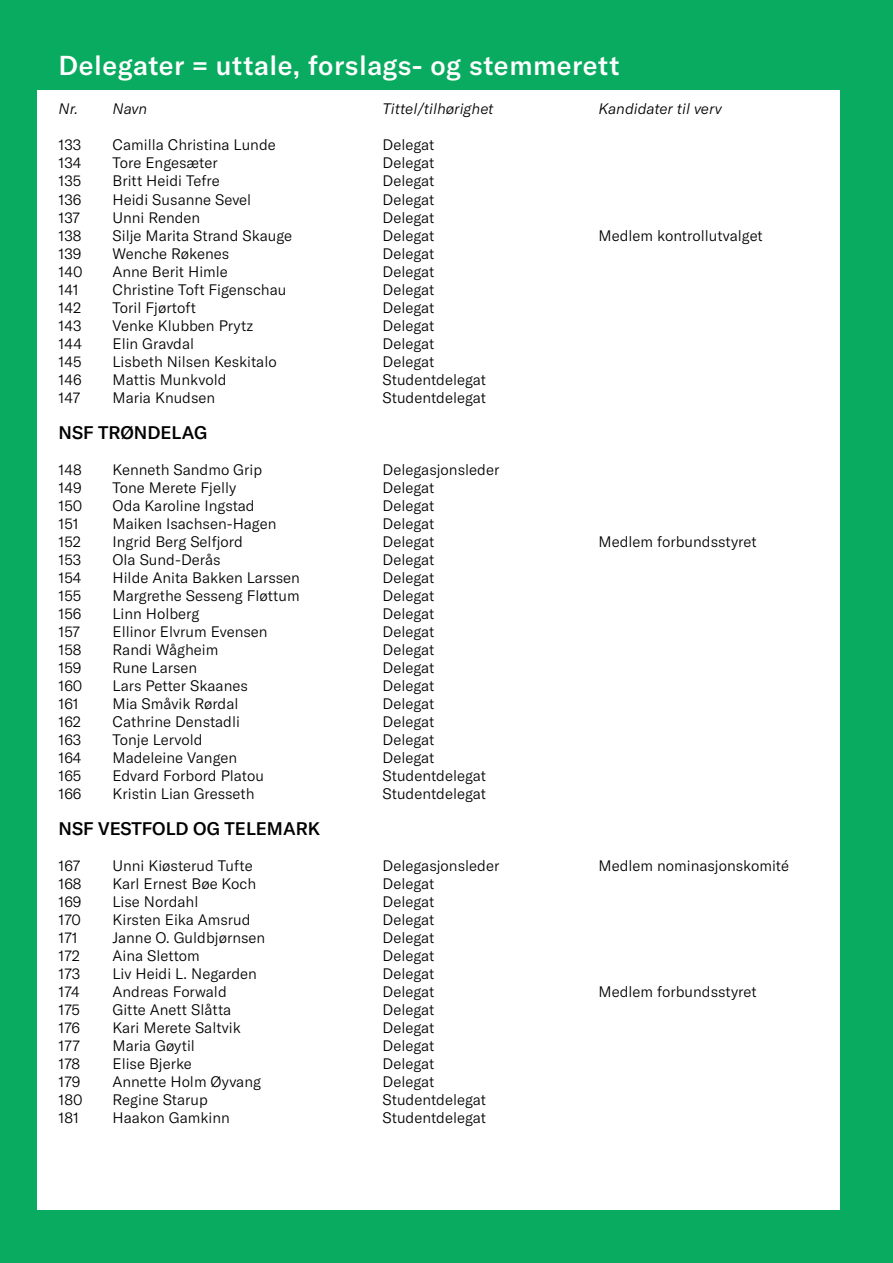
<style>
.page{position:relative;width:893px;height:1263px;background:#09ab60}
.page>*{position:absolute;margin:0;border:0;box-sizing:border-box;transform-origin:0 0}
.t1{font:500 27px "GT America";letter-spacing:.02em;color:#fff}
.t2{font:500 18px "GT America";color:#000}
.t3{font:300 15px "GT America";color:#000}
.t4{font:italic 300 15px "GT America";color:#000}
</style>
<div class="page">
<div style="left:38px;top:90px;width:802px;height:1119px;background:#fff"></div>
<h1 class="t1" style="left:58px;top:49px;width:563px">Delegater = uttale, forslags- og stemmerett</h1>
<p class="t4" style="left:58px;top:100px;width:90px">Nr. Navn</p>
<p class="t4" style="left:382px;top:100px;width:112px">Tittel/tilhørighet</p>
<p class="t4" style="left:598px;top:100px;width:125px">Kandidater til verv</p>
<p class="t3" style="left:58px;top:136px;width:24px">133</p>
<p class="t3" style="left:112px;top:136px;width:165px">Camilla Christina Lunde</p>
<p class="t3" style="left:382px;top:136px;width:54px">Delegat</p>
<p class="t3" style="left:58px;top:154px;width:25px">134</p>
<p class="t3" style="left:112px;top:154px;width:107px">Tore Engesæter</p>
<p class="t3" style="left:382px;top:154px;width:54px">Delegat</p>
<p class="t3" style="left:58px;top:172px;width:24px">135</p>
<p class="t3" style="left:112px;top:172px;width:109px">Britt Heidi Tefre</p>
<p class="t3" style="left:382px;top:172px;width:54px">Delegat</p>
<p class="t3" style="left:58px;top:191px;width:24px">136</p>
<p class="t3" style="left:112px;top:191px;width:140px">Heidi Susanne Sevel</p>
<p class="t3" style="left:382px;top:191px;width:54px">Delegat</p>
<p class="t3" style="left:58px;top:209px;width:23px">137</p>
<p class="t3" style="left:112px;top:209px;width:89px">Unni Renden</p>
<p class="t3" style="left:382px;top:209px;width:54px">Delegat</p>
<p class="t3" style="left:58px;top:227px;width:25px">138</p>
<p class="t3" style="left:112px;top:227px;width:181px">Silje Marita Strand Skauge</p>
<p class="t3" style="left:382px;top:227px;width:54px">Delegat</p>
<p class="t3" style="left:598px;top:227px;width:166px">Medlem kontrollutvalget</p>
<p class="t3" style="left:58px;top:245px;width:24px">139</p>
<p class="t3" style="left:112px;top:245px;width:118px">Wenche Røkenes</p>
<p class="t3" style="left:382px;top:245px;width:54px">Delegat</p>
<p class="t3" style="left:58px;top:263px;width:26px">140</p>
<p class="t3" style="left:112px;top:263px;width:117px">Anne Berit Himle</p>
<p class="t3" style="left:382px;top:263px;width:54px">Delegat</p>
<p class="t3" style="left:58px;top:281px;width:22px">141</p>
<p class="t3" style="left:112px;top:281px;width:175px">Christine Toft Figenschau</p>
<p class="t3" style="left:382px;top:281px;width:54px">Delegat</p>
<p class="t3" style="left:58px;top:299px;width:24px">142</p>
<p class="t3" style="left:112px;top:299px;width:85px">Toril Fjørtoft</p>
<p class="t3" style="left:382px;top:299px;width:54px">Delegat</p>
<p class="t3" style="left:58px;top:317px;width:25px">143</p>
<p class="t3" style="left:112px;top:317px;width:142px">Venke Klubben Prytz</p>
<p class="t3" style="left:382px;top:317px;width:54px">Delegat</p>
<p class="t3" style="left:58px;top:335px;width:25px">144</p>
<p class="t3" style="left:112px;top:335px;width:83px">Elin Gravdal</p>
<p class="t3" style="left:382px;top:335px;width:54px">Delegat</p>
<p class="t3" style="left:58px;top:353px;width:25px">145</p>
<p class="t3" style="left:112px;top:353px;width:166px">Lisbeth Nilsen Keskitalo</p>
<p class="t3" style="left:382px;top:353px;width:54px">Delegat</p>
<p class="t3" style="left:58px;top:371px;width:25px">146</p>
<p class="t3" style="left:112px;top:371px;width:116px">Mattis Munkvold</p>
<p class="t3" style="left:382px;top:371px;width:105px">Studentdelegat</p>
<p class="t3" style="left:58px;top:389px;width:23px">147</p>
<p class="t3" style="left:112px;top:389px;width:104px">Maria Knudsen</p>
<p class="t3" style="left:382px;top:389px;width:105px">Studentdelegat</p>
<p class="t2" style="left:58px;top:422px;width:150px">NSF TRØNDELAG</p>
<p class="t3" style="left:58px;top:461px;width:25px">148</p>
<p class="t3" style="left:112px;top:461px;width:151px">Kenneth Sandmo Grip</p>
<p class="t3" style="left:382px;top:461px;width:118px">Delegasjonsleder</p>
<p class="t3" style="left:58px;top:479px;width:25px">149</p>
<p class="t3" style="left:112px;top:479px;width:125px">Tone Merete Fjelly</p>
<p class="t3" style="left:382px;top:479px;width:54px">Delegat</p>
<p class="t3" style="left:58px;top:497px;width:25px">150</p>
<p class="t3" style="left:112px;top:497px;width:144px">Oda Karoline Ingstad</p>
<p class="t3" style="left:382px;top:497px;width:54px">Delegat</p>
<p class="t3" style="left:58px;top:515px;width:22px">151</p>
<p class="t3" style="left:112px;top:515px;width:165px">Maiken Isachsen-Hagen</p>
<p class="t3" style="left:382px;top:515px;width:54px">Delegat</p>
<p class="t3" style="left:58px;top:533px;width:24px">152</p>
<p class="t3" style="left:112px;top:533px;width:132px">Ingrid Berg Selfjord</p>
<p class="t3" style="left:382px;top:533px;width:54px">Delegat</p>
<p class="t3" style="left:598px;top:533px;width:160px">Medlem forbundsstyret</p>
<p class="t3" style="left:58px;top:551px;width:24px">153</p>
<p class="t3" style="left:112px;top:551px;width:110px">Ola Sund-Derås</p>
<p class="t3" style="left:382px;top:551px;width:54px">Delegat</p>
<p class="t3" style="left:58px;top:569px;width:25px">154</p>
<p class="t3" style="left:112px;top:569px;width:189px">Hilde Anita Bakken Larssen</p>
<p class="t3" style="left:382px;top:569px;width:54px">Delegat</p>
<p class="t3" style="left:58px;top:587px;width:24px">155</p>
<p class="t3" style="left:112px;top:587px;width:189px">Margrethe Sesseng Fløttum</p>
<p class="t3" style="left:382px;top:587px;width:54px">Delegat</p>
<p class="t3" style="left:58px;top:605px;width:24px">156</p>
<p class="t3" style="left:112px;top:605px;width:88px">Linn Holberg</p>
<p class="t3" style="left:382px;top:605px;width:54px">Delegat</p>
<p class="t3" style="left:58px;top:623px;width:23px">157</p>
<p class="t3" style="left:112px;top:623px;width:157px">Ellinor Elvrum Evensen</p>
<p class="t3" style="left:382px;top:623px;width:54px">Delegat</p>
<p class="t3" style="left:58px;top:641px;width:24px">158</p>
<p class="t3" style="left:112px;top:641px;width:107px">Randi Wågheim</p>
<p class="t3" style="left:382px;top:641px;width:54px">Delegat</p>
<p class="t3" style="left:58px;top:659px;width:24px">159</p>
<p class="t3" style="left:112px;top:659px;width:86px">Rune Larsen</p>
<p class="t3" style="left:382px;top:659px;width:54px">Delegat</p>
<p class="t3" style="left:58px;top:677px;width:25px">160</p>
<p class="t3" style="left:112px;top:677px;width:137px">Lars Petter Skaanes</p>
<p class="t3" style="left:382px;top:677px;width:54px">Delegat</p>
<p class="t3" style="left:58px;top:695px;width:22px">161</p>
<p class="t3" style="left:112px;top:695px;width:128px">Mia Småvik Rørdal</p>
<p class="t3" style="left:382px;top:695px;width:54px">Delegat</p>
<p class="t3" style="left:58px;top:713px;width:24px">162</p>
<p class="t3" style="left:112px;top:713px;width:129px">Cathrine Denstadli</p>
<p class="t3" style="left:382px;top:713px;width:54px">Delegat</p>
<p class="t3" style="left:58px;top:731px;width:24px">163</p>
<p class="t3" style="left:112px;top:731px;width:92px">Tonje Lervold</p>
<p class="t3" style="left:382px;top:731px;width:54px">Delegat</p>
<p class="t3" style="left:58px;top:749px;width:25px">164</p>
<p class="t3" style="left:112px;top:749px;width:126px">Madeleine Vangen</p>
<p class="t3" style="left:382px;top:749px;width:54px">Delegat</p>
<p class="t3" style="left:58px;top:767px;width:24px">165</p>
<p class="t3" style="left:112px;top:767px;width:153px">Edvard Forbord Platou</p>
<p class="t3" style="left:382px;top:767px;width:105px">Studentdelegat</p>
<p class="t3" style="left:58px;top:785px;width:25px">166</p>
<p class="t3" style="left:112px;top:785px;width:144px">Kristin Lian Gresseth</p>
<p class="t3" style="left:382px;top:785px;width:105px">Studentdelegat</p>
<p class="t2" style="left:58px;top:818px;width:263px">NSF VESTFOLD OG TELEMARK</p>
<p class="t3" style="left:58px;top:857px;width:23px">167</p>
<p class="t3" style="left:112px;top:857px;width:142px">Unni Kiøsterud Tufte</p>
<p class="t3" style="left:382px;top:857px;width:118px">Delegasjonsleder</p>
<p class="t3" style="left:598px;top:857px;width:192px">Medlem nominasjonskomité</p>
<p class="t3" style="left:58px;top:875px;width:25px">168</p>
<p class="t3" style="left:112px;top:875px;width:145px">Karl Ernest Bøe Koch</p>
<p class="t3" style="left:382px;top:875px;width:54px">Delegat</p>
<p class="t3" style="left:58px;top:893px;width:25px">169</p>
<p class="t3" style="left:112px;top:893px;width:87px">Lise Nordahl</p>
<p class="t3" style="left:382px;top:893px;width:54px">Delegat</p>
<p class="t3" style="left:58px;top:911px;width:24px">170</p>
<p class="t3" style="left:112px;top:911px;width:140px">Kirsten Eika Amsrud</p>
<p class="t3" style="left:382px;top:911px;width:54px">Delegat</p>
<p class="t3" style="left:58px;top:929px;width:21px">171</p>
<p class="t3" style="left:112px;top:929px;width:154px">Janne O. Guldbjørnsen</p>
<p class="t3" style="left:382px;top:929px;width:54px">Delegat</p>
<p class="t3" style="left:58px;top:947px;width:23px">172</p>
<p class="t3" style="left:112px;top:947px;width:89px">Aina Slettom</p>
<p class="t3" style="left:382px;top:947px;width:54px">Delegat</p>
<p class="t3" style="left:58px;top:965px;width:23px">173</p>
<p class="t3" style="left:112px;top:965px;width:146px">Liv Heidi L. Negarden</p>
<p class="t3" style="left:382px;top:965px;width:54px">Delegat</p>
<p class="t3" style="left:58px;top:983px;width:23px">174</p>
<p class="t3" style="left:112px;top:983px;width:116px">Andreas Forwald</p>
<p class="t3" style="left:382px;top:983px;width:54px">Delegat</p>
<p class="t3" style="left:598px;top:983px;width:160px">Medlem forbundsstyret</p>
<p class="t3" style="left:58px;top:1001px;width:23px">175</p>
<p class="t3" style="left:112px;top:1001px;width:120px">Gitte Anett Slåtta</p>
<p class="t3" style="left:382px;top:1001px;width:54px">Delegat</p>
<p class="t3" style="left:58px;top:1019px;width:23px">176</p>
<p class="t3" style="left:112px;top:1019px;width:130px">Kari Merete Saltvik</p>
<p class="t3" style="left:382px;top:1019px;width:54px">Delegat</p>
<p class="t3" style="left:58px;top:1037px;width:23px">177</p>
<p class="t3" style="left:112px;top:1037px;width:84px">Maria Gøytil</p>
<p class="t3" style="left:383px;top:1037px;width:54px">Delegat</p>
<p class="t3" style="left:58px;top:1055px;width:23px">178</p>
<p class="t3" style="left:112px;top:1055px;width:81px">Elise Bjerke</p>
<p class="t3" style="left:382px;top:1055px;width:54px">Delegat</p>
<p class="t3" style="left:58px;top:1073px;width:23px">179</p>
<p class="t3" style="left:112px;top:1073px;width:150px">Annette Holm Øyvang</p>
<p class="t3" style="left:382px;top:1073px;width:54px">Delegat</p>
<p class="t3" style="left:58px;top:1091px;width:26px">180</p>
<p class="t3" style="left:112px;top:1091px;width:97px">Regine Starup</p>
<p class="t3" style="left:382px;top:1091px;width:105px">Studentdelegat</p>
<p class="t3" style="left:58px;top:1109px;width:22px">181</p>
<p class="t3" style="left:112px;top:1109px;width:119px">Haakon Gamkinn</p>
<p class="t3" style="left:382px;top:1109px;width:105px">Studentdelegat</p>
</div>
